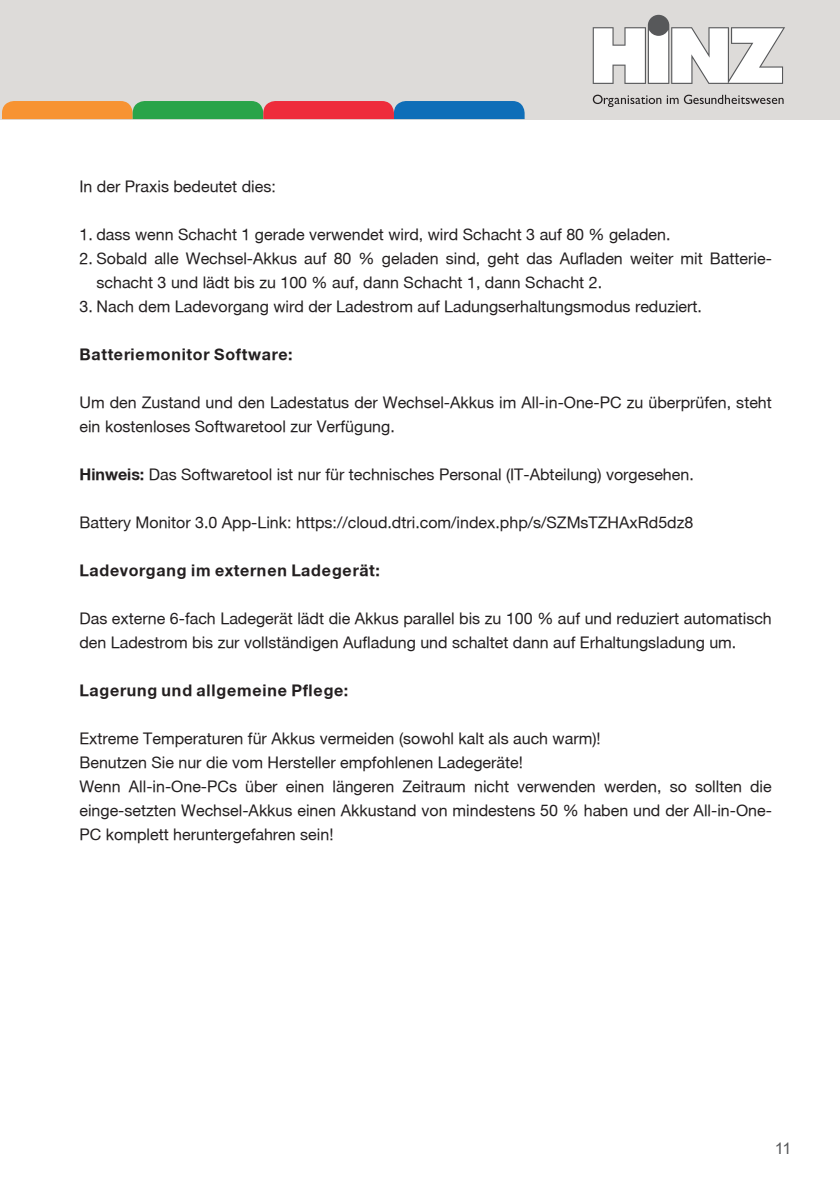
<style>
.page{position:relative;width:840px;height:1191px;background:#fff}
.page>*{position:absolute;margin:0;border:0;box-sizing:border-box;transform-origin:0 0}
.t1{font:16px/24px "Helvetica 55 Roman";color:#231f20}
.t2{font:700 16px "Helvetica 75";letter-spacing:.05em;color:#231f20}
.t3{font:16px "Arial";color:#57585a}
.s1{font-family:"Helvetica 75";font-weight:700}
</style>
<div class="page">
<div style="left:0;top:0;width:839px;height:119px;background:#dddbd9"></div>
<svg style="left:592px;top:95px;width:191px;height:12px"></svg>
<svg style="left:592px;top:15px;width:192px;height:69px"></svg>
<svg style="left:2px;top:101px;width:522px;height:18px;background:#89765e"></svg>
<p class="t1" style="left:79px;top:178px;width:198px">In der Praxis bedeutet dies:</p>
<p class="t1" style="left:79px;top:226px;width:592px">1. dass wenn Schacht 1 gerade verwendet wird, wird Schacht 3 auf 80 % geladen.</p>
<p class="t1" style="left:96px;top:250px;width:676px;text-indent:-17px">2. Sobald alle Wechsel-Akkus auf 80 % geladen sind, geht das Aufladen weiter mit Batterie&shy;schacht 3 und lädt bis zu 100 % auf, dann Schacht 1, dann Schacht 2.</p>
<p class="t1" style="left:79px;top:298px;width:623px">3. Nach dem Ladevorgang wird der Ladestrom auf Ladungserhaltungsmodus reduziert.</p>
<p class="t2" style="left:79px;top:345px;width:214px">Batteriemonitor Software:</p>
<p class="t1" style="left:79px;top:394px;width:693px">Um den Zustand und den Ladestatus der Wechsel-Akkus im All-in-One-PC zu überprüfen, steht ein kostenloses Softwaretool zur Verfügung.</p>
<p class="t1" style="left:79px;top:466px;width:615px"><span class="s1">Hinweis:</span> Das Softwaretool ist nur für technisches Personal (IT-Abteilung) vorgesehen.</p>
<p class="t1" style="left:79px;top:514px;width:615px">Battery Monitor 3.0 App-Link: https://cloud.dtri.com/index.php/s/SZMsTZHAxRd5dz8</p>
<p class="t2" style="left:79px;top:561px;width:302px">Ladevorgang im externen Ladegerät:</p>
<p class="t1" style="left:79px;top:610px;width:693px">Das externe 6-fach Ladegerät lädt die Akkus parallel bis zu 100 % auf und reduziert automatisch den Ladestrom bis zur vollständigen Aufladung und schaltet dann auf Erhaltungsladung um.</p>
<p class="t2" style="left:79px;top:681px;width:270px">Lagerung und allgemeine Pflege:</p>
<p class="t1" style="left:79px;top:730px;width:693px">Extreme Temperaturen für Akkus vermeiden (sowohl kalt als auch warm)!<br>Benutzen Sie nur die vom Hersteller empfohlenen Ladegeräte!<br>Wenn All-in-One-PCs über einen längeren Zeitraum nicht verwenden werden, so sollten die einge-setzten Wechsel-Akkus einen Akkustand von mindestens 50 % haben und der All-in-One-PC komplett heruntergefahren sein!</p>
<p class="t3" style="left:774px;top:1137px;width:18px">11</p>
</div>
